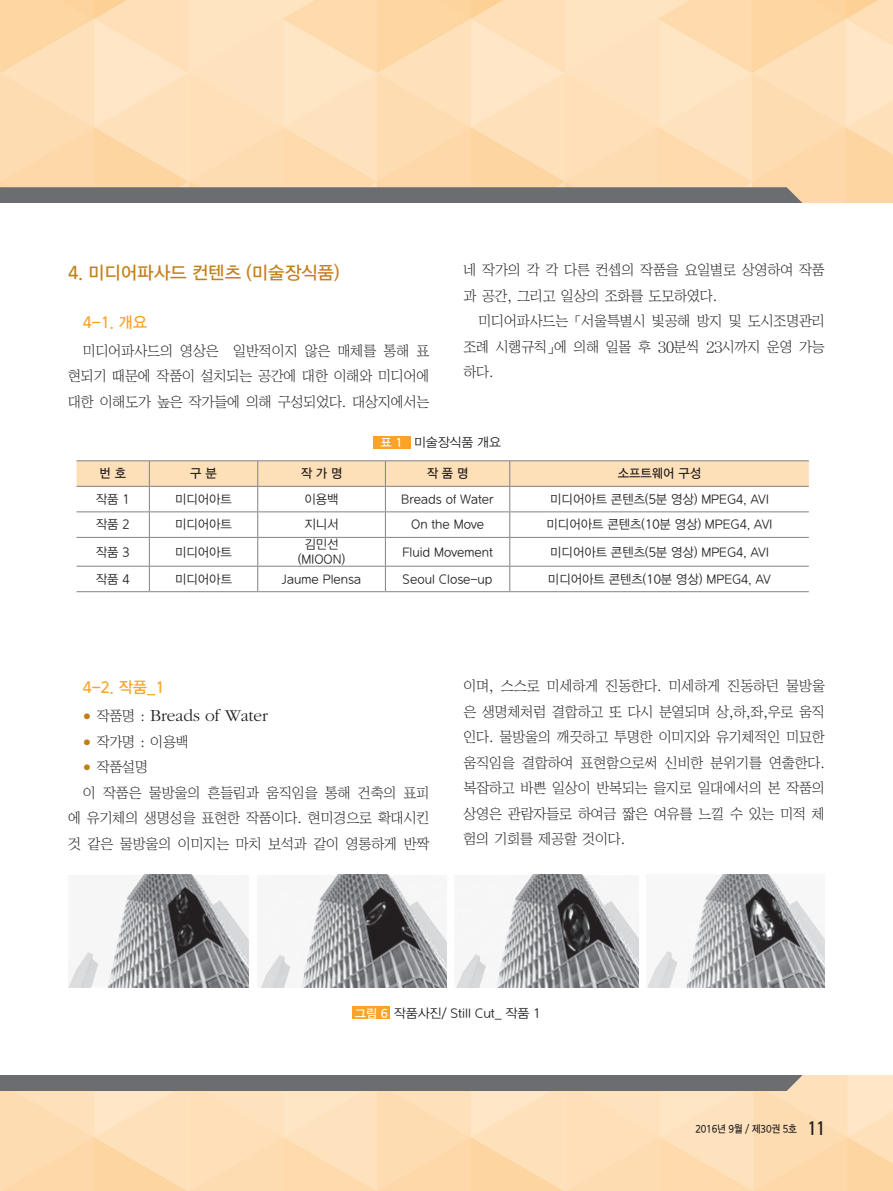
<style>
.page{position:relative;width:893px;height:1191px;background:#fff}
.page>*{position:absolute;margin:0;border:0;box-sizing:border-box;transform-origin:0 0}
.t1{font:18px "DX Ngo Std 30";letter-spacing:-.01em;color:#c2801b}
.t2{font:300 17.25px "Garamond";letter-spacing:-.01em;color:#231f20}
.t3{font:15.75px "DX Ngo Std 30";color:#f9a328}
.t4{font:14.25px/25.5px "Chosunilbo NM";letter-spacing:-.01em;color:#231f20;text-align:justify}
.t5{font:12.75px/15.3px "DX Ngo Std 20";color:#231f20;text-align:center;scale:.95 1}
.t6{font:12.75px "DX Ngo Std 20";color:#231f20}
.t7{font:12.75px "DX Ngo Std 30";color:#231f20;scale:.95 1}
.t8{font:10.5px "DX Ngo Std 30";letter-spacing:-.025em;color:#231f20;scale:.9 1}
.s1{font-family:"Garamond";font-weight:300;font-size:17.25px}
.s2{font-family:"DX Nmu Std 20"}
.s3{font-family:"DX Shnm Std"}
.s4{font-family:"DX Ngo Std 30";font-size:12px;color:#fff}
.s5{font-family:"DX Ngo Std 20";font-weight:400;font-size:9px;color:#c2801b}
.s6{font-family:"Chosunilbo NM";font-weight:400;font-size:14.25px}
.s7{font-family:"DX Ngo Std 20";font-size:9px;color:#c2801b}
.s8{font-family:"Univers";font-stretch:condensed;font-size:19.5px}
</style>
<div class="page">
<img style="left:0;top:0;width:893px;height:1191px">
<div style="left:0;top:187px;width:808px;height:904px;background:#6c6d70"></div>
<div style="left:0;top:203px;width:893px;height:872px;background:#fff"></div>
<hr style="left:77px;top:460px;width:72px;height:1px;background:#808285">
<hr style="left:149px;top:460px;width:109px;height:1px;background:#808285">
<hr style="left:258px;top:460px;width:127px;height:1px;background:#808285">
<hr style="left:385px;top:460px;width:125px;height:1px;background:#808285">
<hr style="left:510px;top:460px;width:299px;height:1px;background:#808285">
<svg style="left:77px;top:461px;width:732px;height:130px"></svg>
<hr style="left:77px;top:591px;width:72px;height:1px;background:#808285">
<hr style="left:149px;top:591px;width:109px;height:1px;background:#808285">
<hr style="left:258px;top:591px;width:127px;height:1px;background:#808285">
<hr style="left:385px;top:591px;width:125px;height:1px;background:#808285">
<hr style="left:510px;top:591px;width:299px;height:1px;background:#808285">
<div style="left:373px;top:436px;width:37px;height:12px;background:#f9a328"></div>
<img style="left:68px;top:874px;width:757px;height:113px">
<div style="left:353px;top:1006px;width:37px;height:13px;background:#f9a328"></div>
<p class="t1" style="left:68px;top:263px;width:273px">4. 미디어파사드 컨텐츠 (미술장식품)</p>
<p class="t3" style="left:83px;top:314px;width:66px">4-1. 개요</p>
<p class="t4" style="left:68px;top:338px;width:363px;text-indent:15px">미디어파사드의 영상은 일반적이지 않은 매체를 통해 표 현되기 때문에 작품이 설치되는 공간에 대한 이해와 미디어에 대한 이해도가 높은 작가들에 의해 구성되었다<span class="s1">.</span> 대상지에서는</p>
<p class="t4" style="left:463px;top:257px;width:363px">네 작가의 각 각 다른 컨셉의 작품을 요일별로 상영하여 작품 과 공간<span class="s1">,</span> 그리고 일상의 조화를 도모하였다<span class="s1">.</span></p>
<p class="t4" style="left:463px;top:308px;width:363px;text-indent:15px">미디어파사드는 <span class="s2">「</span>서울특별시 빛공해 방지 및 도시조명관리 조례 시행규칙<span class="s2">」</span>에 의해 일몰 후 <span class="s3">30</span>분씩 <span class="s3">23</span>시까지 운영 가능 하다<span class="s1">.</span></p>
<p class="t6" style="left:381px;top:436px;width:122px"><span class="s4">표 1</span> 미술장식품 개요</p>
<p class="t7" style="left:99px;top:467px;width:29px">번 호</p>
<p class="t7" style="left:190px;top:467px;width:29px">구 분</p>
<p class="t7" style="left:301px;top:467px;width:45px">작 가 명</p>
<p class="t7" style="left:427px;top:467px;width:45px">작 품 명</p>
<p class="t7" style="left:618px;top:467px;width:89px">소프트웨어 구성</p>
<p class="t5" style="left:96px;top:492px;width:37px">작품 1</p>
<p class="t5" style="left:175px;top:492px;width:61px">미디어아트</p>
<p class="t5" style="left:304px;top:492px;width:37px">이용백</p>
<p class="t5" style="left:401px;top:492px;width:99px">Breads of Water</p>
<p class="t5" style="left:550px;top:492px;width:232px">미디어아트 콘텐츠(5분 영상) MPEG4, AVI</p>
<p class="t5" style="left:96px;top:517px;width:37px">작품 2</p>
<p class="t5" style="left:175px;top:517px;width:61px">미디어아트</p>
<p class="t5" style="left:304px;top:517px;width:37px">지니서</p>
<p class="t5" style="left:411px;top:517px;width:78px">On the Move</p>
<p class="t5" style="left:547px;top:517px;width:239px">미디어아트 콘텐츠(10분 영상) MPEG4, AVI</p>
<p class="t5" style="left:96px;top:545px;width:37px">작품 3</p>
<p class="t5" style="left:175px;top:545px;width:61px">미디어아트</p>
<p class="t5" style="left:298px;top:537px;width:51px">김민선 (MIOON)</p>
<p class="t5" style="left:402px;top:545px;width:97px">Fluid Movement</p>
<p class="t5" style="left:550px;top:545px;width:232px">미디어아트 콘텐츠(5분 영상) MPEG4, AVI</p>
<p class="t5" style="left:96px;top:572px;width:37px">작품 4</p>
<p class="t5" style="left:175px;top:572px;width:61px">미디어아트</p>
<p class="t5" style="left:282px;top:572px;width:85px">Jaume Plensa</p>
<p class="t5" style="left:403px;top:572px;width:96px">Seoul Close-up</p>
<p class="t5" style="left:548px;top:572px;width:236px">미디어아트 콘텐츠(10분 영상) MPEG4, AV</p>
<p class="t3" style="left:83px;top:679px;width:83px">4-2. 작품_1</p>
<p class="t2" style="left:83px;top:706px;width:187px"><span class="s5">⦁</span> <span class="s6">작품명</span> : Breads of Water</p>
<p class="t4" style="left:83px;top:728px;width:107px"><span class="s7">⦁</span> 작가명 <span class="s1">:</span> 이용백</p>
<p class="t4" style="left:83px;top:754px;width:67px"><span class="s7">⦁</span> 작품설명</p>
<p class="t4" style="left:83px;top:779px;width:348px">이 작품은 물방울의 흔들림과 움직임을 통해 건축의 표피</p>
<p class="t4" style="left:68px;top:805px;width:363px">에 유기체의 생명성을 표현한 작품이다<span class="s1">.</span> 현미경으로 확대시킨</p>
<p class="t4" style="left:68px;top:830px;width:363px">것 같은 물방울의 이미지는 마치 보석과 같이 영롱하게 반짝</p>
<p class="t4" style="left:463px;top:673px;width:363px">이며<span class="s1">,</span> 스스로 미세하게 진동한다<span class="s1">.</span> 미세하게 진동하던 물방울 은 생명체처럼 결합하고 또 다시 분열되며 상<span class="s1">,</span>하<span class="s1">,</span>좌<span class="s1">,</span>우로 움직 인다<span class="s1">.</span> 물방울의 깨끗하고 투명한 이미지와 유기체적인 미묘한 움직임을 결합하여 표현함으로써 신비한 분위기를 연출한다<span class="s1">. </span>복잡하고 바쁜 일상이 반복되는 을지로 일대에서의 본 작품의 상영은 관람자들로 하여금 짧은 여유를 느낄 수 있는 미적 체 험의 기회를 제공할 것이다<span class="s1">.</span></p>
<p class="t6" style="left:355px;top:1006px;width:187px"><span class="s4">그림 6</span> 작품사진/ Still Cut_ 작품 1</p>
<p class="t8" style="left:695px;top:1123px;width:145px">2016년 9월 / 제30권 5호 <span class="s8">11</span></p>
</div>
